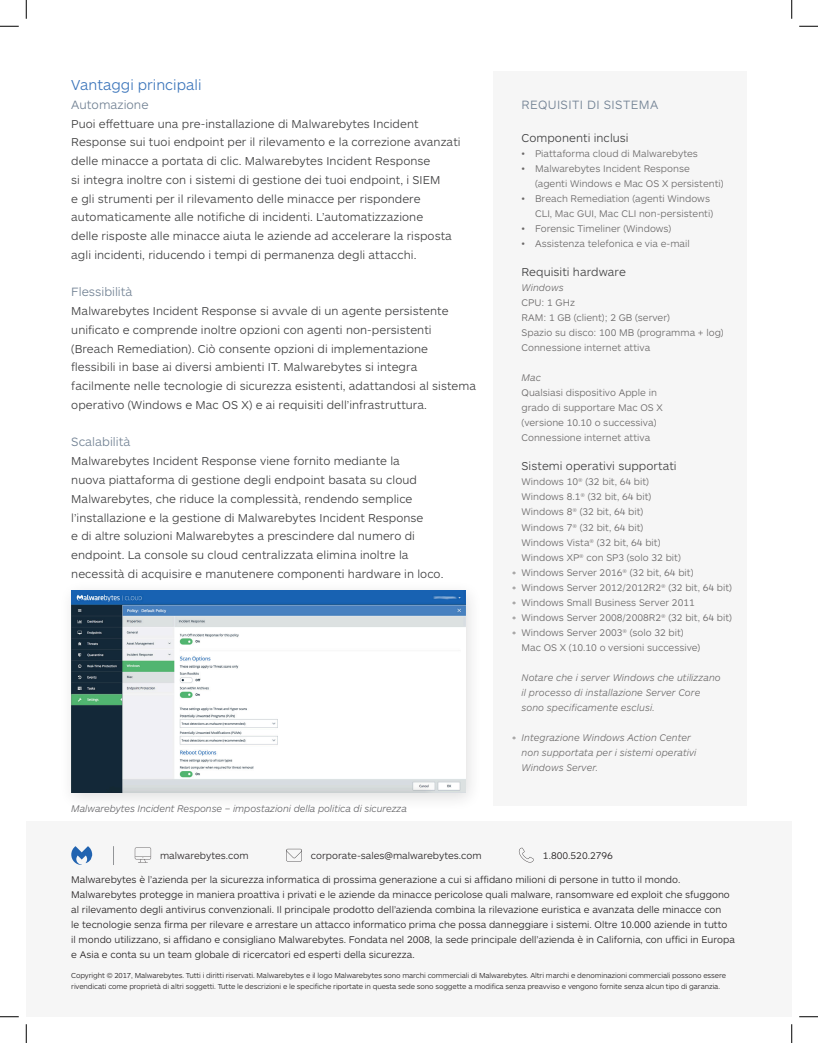
<style>
.page{position:relative;width:818px;height:1043px;background:#fff}
.page>*{position:absolute;margin:0;border:0;box-sizing:border-box;transform-origin:0 0}
.Body_Sub_Head{font:300 15px "ARS Maquette Pro";color:#3a74ba}
.Body_Section_Sub_Hea{font:300 12.5px "ARS Maquette Pro";color:#718193}
.pullout_section__hea{font:300 12.5px "ARS Maquette Pro";letter-spacing:.03em;color:#718193}
.Body{font:300 11.88px/18.8px "ARS Maquette Pro";letter-spacing:.005em;color:#3e3e3f}
.Body_no_baseline_gri{font:300 11.88px "ARS Maquette Pro";letter-spacing:.005em;color:#3e3e3f}
.Body_8pt_no_baseline{font:300 10px/15px "ARS Maquette Pro";color:#6a6868}
.Footer_Body_Text{font:300 10px/15px "ARS Maquette Pro";color:#231f20}
.Body_8pt_no_baseline-2{font:italic 300 10px/15px "ARS Maquette Pro";color:#6a6868}
.Captions_Left_Aligne{font:italic 300 10px "ARS Maquette Pro";letter-spacing:-.01em;color:#636366}
.Footer_Copyright_Inf{font:300 7.5px/11.2px "ARS Maquette Pro";letter-spacing:-.015em;color:#231f20}
</style>
<div class="page">
<div style="left:493px;top:71px;width:253px;height:735px;background:#f6f6f6"></div>
<div style="left:26px;top:821px;width:765px;height:195px;background:#f6f6f6"></div>
<div style="left:58px;top:579px;width:424px;height:232px;background:#231f20;opacity:.15"></div>
<img style="left:71px;top:591px;width:394px;height:201px">
<svg style="left:71px;top:846px;width:21px;height:19px"></svg>
<svg style="left:135px;top:847px;width:16px;height:16px"></svg>
<svg style="left:286px;top:848px;width:16px;height:13px"></svg>
<svg style="left:518px;top:847px;width:16px;height:15px"></svg>
<svg style="left:113px;top:846px;width:1px;height:19px"></svg>
<svg style="left:0;top:25px;width:19px;height:2px"></svg>
<svg style="left:799px;top:25px;width:19px;height:2px"></svg>
<svg style="left:0;top:1016px;width:19px;height:1px"></svg>
<svg style="left:799px;top:1016px;width:19px;height:1px"></svg>
<svg style="left:25px;top:0;width:2px;height:19px"></svg>
<svg style="left:25px;top:1024px;width:2px;height:18px"></svg>
<svg style="left:791px;top:0;width:1px;height:19px"></svg>
<svg style="left:791px;top:1024px;width:1px;height:18px"></svg>
<p class="Body_Sub_Head" style="left:71px;top:75px;width:132px">Vantaggi principali</p>
<p class="Body_Section_Sub_Hea" style="left:71px;top:96px;width:79px">Automazione</p>
<p class="Body" style="left:71px;top:113px;width:391px">Puoi effettuare una pre-installazione di Malwarebytes Incident Response sui tuoi endpoint per il rilevamento e la correzione avanzati delle minacce a portata di clic. Malwarebytes Incident Response<br>si integra inoltre con i sistemi di gestione dei tuoi endpoint, i SIEM<br>e gli strumenti per il rilevamento delle minacce per rispondere automaticamente alle notifiche di incidenti. L’automatizzazione<br>delle risposte alle minacce aiuta le aziende ad accelerare la risposta agli incidenti, riducendo i tempi di permanenza degli attacchi.</p>
<p class="Body_Section_Sub_Hea" style="left:71px;top:284px;width:63px">Flessibilità</p>
<p class="Body" style="left:71px;top:301px;width:406px">Malwarebytes Incident Response si avvale di un agente persistente unificato e comprende inoltre opzioni con agenti non-persistenti (Breach Remediation). Ciò consente opzioni di implementazione<br>flessibili in base ai diversi ambienti IT. Malwarebytes si integra facilmente nelle tecnologie di sicurezza esistenti, adattandosi al sistema operativo (Windows e Mac OS X) e ai requisiti dell’infrastruttura.</p>
<p class="Body_Section_Sub_Hea" style="left:71px;top:434px;width:61px">Scalabilità</p>
<p class="Body" style="left:71px;top:451px;width:373px">Malwarebytes Incident Response viene fornito mediante la<br>nuova piattaforma di gestione degli endpoint basata su cloud Malwarebytes, che riduce la complessità, rendendo semplice l’installazione e la gestione di Malwarebytes Incident Response<br>e di altre soluzioni Malwarebytes a prescindere dal numero di endpoint. La console su cloud centralizzata elimina inoltre la necessità di acquisire e manutenere componenti hardware in loco.</p>
<p class="Captions_Left_Aligne" style="left:71px;top:801px;width:337px">Malwarebytes Incident Response – impostazioni della politica di sicurezza</p>
<p class="pullout_section__hea" style="left:521px;top:96px;width:138px">REQUISITI DI SISTEMA</p>
<p class="Body_no_baseline_gri" style="left:521px;top:130px;width:109px">Componenti inclusi</p>
<p class="Body_8pt_no_baseline" style="left:521px;top:145px;width:178px">• Piattaforma cloud di Malwarebytes</p>
<p class="Body_8pt_no_baseline" style="left:535px;top:160px;width:190px;text-indent:-13px">• Malwarebytes Incident Response (agenti Windows e Mac OS X persistenti)</p>
<p class="Body_8pt_no_baseline" style="left:535px;top:190px;width:179px;text-indent:-13px">• Breach Remediation (agenti Windows<br>CLI, Mac GUI, Mac CLI non-persistenti)</p>
<p class="Body_8pt_no_baseline" style="left:521px;top:220px;width:151px">• Forensic Timeliner (Windows)</p>
<p class="Body_8pt_no_baseline" style="left:521px;top:235px;width:170px">• Assistenza telefonica e via e-mail</p>
<p class="Body_no_baseline_gri" style="left:521px;top:264px;width:106px">Requisiti hardware</p>
<p class="Body_8pt_no_baseline-2" style="left:521px;top:279px;width:44px">Windows</p>
<p class="Body_8pt_no_baseline" style="left:521px;top:295px;width:55px">CPU: 1 GHz</p>
<p class="Body_8pt_no_baseline" style="left:521px;top:310px;width:150px">RAM: 1 GB (client); 2 GB (server)</p>
<p class="Body_8pt_no_baseline" style="left:521px;top:325px;width:203px">Spazio su disco: 100 MB (programma + log)</p>
<p class="Body_8pt_no_baseline" style="left:521px;top:340px;width:130px">Connessione internet attiva</p>
<p class="Body_8pt_no_baseline-2" style="left:521px;top:369px;width:21px">Mac</p>
<p class="Body_8pt_no_baseline" style="left:521px;top:385px;width:143px">Qualsiasi dispositivo Apple in grado di supportare Mac OS X (versione 10.10 o successiva)</p>
<p class="Body_8pt_no_baseline" style="left:521px;top:430px;width:130px">Connessione internet attiva</p>
<p class="Body_no_baseline_gri" style="left:521px;top:459px;width:156px">Sistemi operativi supportati</p>
<p class="Body_8pt_no_baseline" style="left:521px;top:474px;width:129px">Windows 10® (32 bit, 64 bit)</p>
<p class="Body_8pt_no_baseline" style="left:521px;top:489px;width:131px">Windows 8.1® (32 bit, 64 bit)</p>
<p class="Body_8pt_no_baseline" style="left:521px;top:504px;width:123px">Windows 8® (32 bit, 64 bit)</p>
<p class="Body_8pt_no_baseline" style="left:521px;top:519px;width:123px">Windows 7® (32 bit, 64 bit)</p>
<p class="Body_8pt_no_baseline" style="left:521px;top:534px;width:140px">Windows Vista® (32 bit, 64 bit)</p>
<p class="Body_8pt_no_baseline" style="left:521px;top:549px;width:161px">Windows XP® con SP3 (solo 32 bit)</p>
<p class="Body_8pt_no_baseline" style="left:521px;top:564px;width:173px">Windows Server 2016® (32 bit, 64 bit)</p>
<p class="Body_8pt_no_baseline" style="left:521px;top:579px;width:212px">Windows Server 2012/2012R2® (32 bit, 64 bit)</p>
<p class="Body_8pt_no_baseline" style="left:521px;top:594px;width:175px">Windows Small Business Server 2011</p>
<p class="Body_8pt_no_baseline" style="left:521px;top:609px;width:212px">Windows Server 2008/2008R2® (32 bit, 64 bit)</p>
<p class="Body_8pt_no_baseline" style="left:521px;top:624px;width:164px">Windows Server 2003® (solo 32 bit)</p>
<p class="Body_8pt_no_baseline" style="left:521px;top:639px;width:180px">Mac OS X (10.10 o versioni successive)</p>
<p class="Body_8pt_no_baseline-2" style="left:521px;top:669px;width:201px">Notare che i server Windows che utilizzano il processo di installazione Server Core sono specificamente esclusi.</p>
<p class="Body_8pt_no_baseline-2" style="left:521px;top:729px;width:176px">Integrazione Windows Action Center non supportata per i sistemi operativi<br>Windows Server.</p>
<p class="Body_8pt_no_baseline" style="left:512px;top:566px;width:6px">*</p>
<p class="Body_8pt_no_baseline" style="left:512px;top:581px;width:6px">*</p>
<p class="Body_8pt_no_baseline" style="left:512px;top:596px;width:6px">*</p>
<p class="Body_8pt_no_baseline" style="left:512px;top:626px;width:6px">*</p>
<p class="Body_8pt_no_baseline" style="left:512px;top:611px;width:6px">*</p>
<p class="Body_8pt_no_baseline" style="left:512px;top:731px;width:6px">*</p>
<p class="Footer_Body_Text" style="left:160px;top:847px;width:90px">malwarebytes.com</p>
<p class="Footer_Body_Text" style="left:311px;top:847px;width:172px">corporate-sales@malwarebytes.com</p>
<p class="Footer_Body_Text" style="left:543px;top:847px;width:72px">1.800.520.2796</p>
<p class="Footer_Body_Text" style="left:71px;top:871px;width:665px">Malwarebytes è l’azienda per la sicurezza informatica di prossima generazione a cui si affidano milioni di persone in tutto il mondo.<br>Malwarebytes protegge in maniera proattiva i privati e le aziende da minacce pericolose quali malware, ransomware ed exploit che sfuggono al rilevamento degli antivirus convenzionali. Il principale prodotto dell’azienda combina la rilevazione euristica e avanzata delle minacce con<br>le tecnologie senza firma per rilevare e arrestare un attacco informatico prima che possa danneggiare i sistemi. Oltre 10.000 aziende in tutto<br>il mondo utilizzano, si affidano e consigliano Malwarebytes. Fondata nel 2008, la sede principale dell’azienda è in California, con uffici in Europa e Asia e conta su un team globale di ricercatori ed esperti della sicurezza.</p>
<p class="Footer_Copyright_Inf" style="left:71px;top:969px;width:656px">Copyright © 2017, Malwarebytes. Tutti i diritti riservati. Malwarebytes e il logo Malwarebytes sono marchi commerciali di Malwarebytes. Altri marchi e denominazioni commerciali possono essere rivendicati come proprietà di altri soggetti. Tutte le descrizioni e le specifiche riportate in questa sede sono soggette a modifica senza preavviso e vengono fornite senza alcun tipo di garanzia.</p>
</div>
